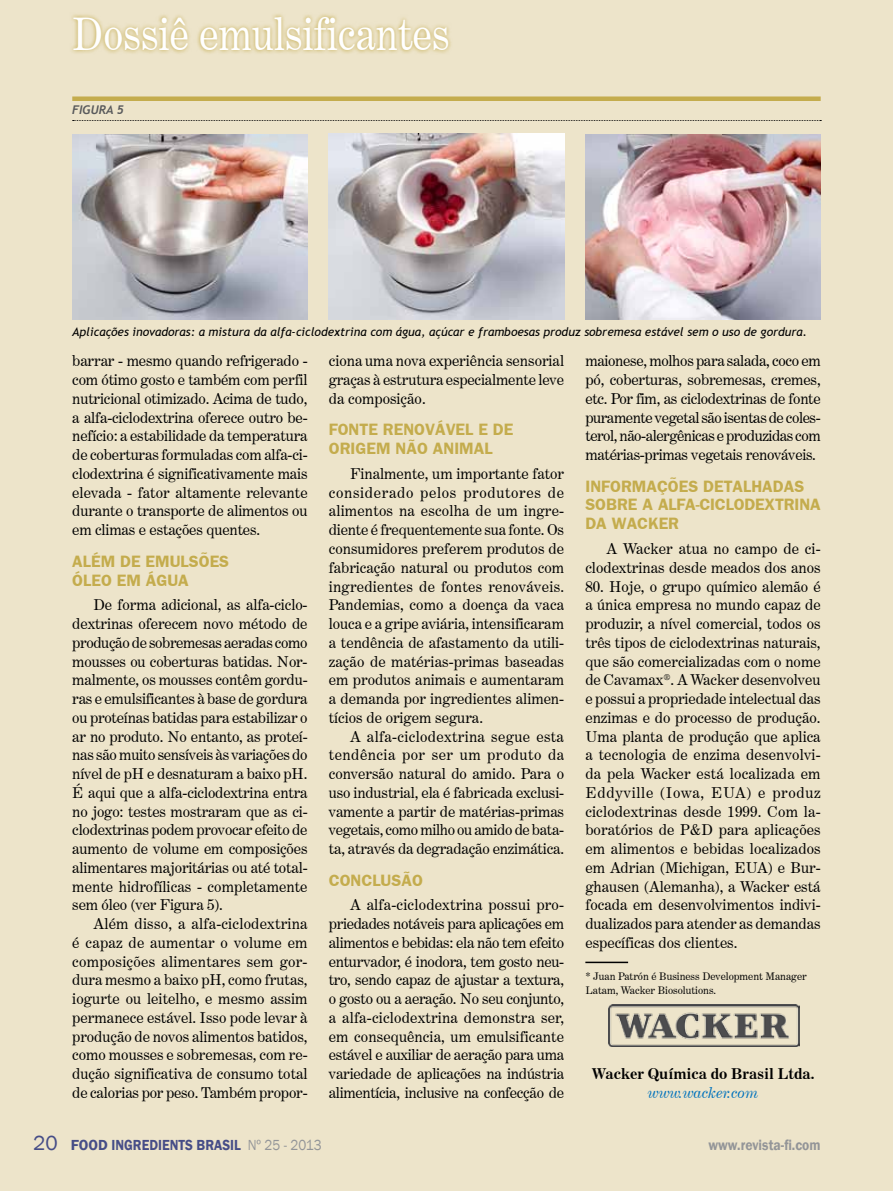
<style>
.page{position:relative;width:893px;height:1191px;background:#ede4ca}
.page>*{position:absolute;margin:0;border:0;box-sizing:border-box;transform-origin:0 0}
.t1{font:45px "Century Expanded BT";color:#fff;scale:.9 1}
.t2{font:700 16.5px/18.8px "Frankfurt Gothic";color:#c4ac4d}
.t3{font:15px/18.8px "Century Expanded BT";letter-spacing:-.01em;color:#000;text-align:justify}
.t4{font:600 15px "Franklin Gothic";color:#464d87}
.t5{font:700 15px "Century Expanded BT";color:#000}
.t6{font:600 15px "Franklin Gothic";color:#939598;scale:.9 1}
.t7{font:italic 15px "Century Expanded BT";color:#0072bc}
.t8{font:italic 12px "Trebuchet MS";color:#000}
.t9{font:italic 700 12px "Trebuchet";color:#58595b}
.t10{font:10.5px/13.5px "Century Expanded BT";color:#000}
.s1{font-weight:400;font-size:21px}
.s2{font-weight:400;color:#939598}
</style>
<div class="page">
<svg style="left:72px;top:14px;width:379px;height:40px"></svg>
<img style="left:608px;top:1004px;width:191px;height:42px">
<hr style="left:585px;top:961px;width:43px;height:2px;background:#000">
<img style="left:329px;top:134px;width:235px;height:185px">
<img style="left:585px;top:134px;width:236px;height:185px">
<img style="left:72px;top:134px;width:236px;height:185px">
<div style="left:72px;top:96px;width:749px;height:5px;background:#c4ac4d"></div>
<svg style="left:73px;top:120px;width:748px;height:1px"></svg>
<h1 class="t1" style="left:72px;top:7px;width:421px">Dossiê emulsificantes</h1>
<p class="t9" style="left:72px;top:102px;width:15px">FIGURA</p>
<p class="t9" style="left:117px;top:102px;width:9px">5</p>
<p class="t8" style="left:72px;top:324px;width:736px">Aplicações inovadoras: a mistura da alfa-ciclodextrina com água, açúcar e framboesas produz sobremesa estável sem o uso de gordura.</p>
<p class="t3" style="left:72px;top:351px;width:237px">barrar - mesmo quando refrigerado - com ótimo gosto e também com perfil nutricional otimizado. Acima de tudo, a alfa-ciclodextrina oferece outro be&shy;nefício: a estabilidade da temperatura de coberturas formuladas com alfa-ci&shy;clodextrina é significativamente mais elevada - fator altamente relevante durante o transporte de alimentos ou em climas e estações quentes.</p>
<p class="t2" style="left:72px;top:551px;width:158px">ALÉM DE EMULSÕES<br>ÓLEO EM ÁGUA</p>
<p class="t3" style="left:72px;top:595px;width:237px;text-indent:21px">De forma adicional, as alfa-ciclo&shy;dextrinas oferecem novo método de produção de sobremesas aeradas como mousses ou coberturas batidas. Nor&shy;malmente, os mousses contêm gordu&shy;ras e emulsificantes à base de gordura ou proteínas batidas para estabilizar o ar no produto. No entanto, as proteí&shy;nas são muito sensíveis às variações do nível de pH e desnaturam a baixo pH.<br>É aqui que a alfa-ciclodextrina entra no jogo: testes mostraram que as ci&shy;clodextrinas podem provocar efeito de aumento de volume em composições alimentares majoritárias ou até total&shy;mente hidrofílicas - completamente sem óleo (ver Figura 5).</p>
<p class="t3" style="left:72px;top:914px;width:237px;text-indent:21px">Além disso, a alfa-ciclodextrina é capaz de aumentar o volume em composições alimentares sem gor&shy;dura mesmo a baixo pH, como frutas, iogurte ou leitelho, e mesmo assim permanece estável. Isso pode levar à produção de novos alimentos batidos, como mousses e sobremesas, com re&shy;dução significativa de consumo total de calorias por peso. Também propor-</p>
<p class="t3" style="left:329px;top:351px;width:237px">ciona uma nova experiência sensorial graças à estrutura especialmente leve da composição.</p>
<p class="t2" style="left:329px;top:420px;width:97px">FONTE RENOVÁV</p>
<p class="t2" style="left:329px;top:420px;width:186px;text-indent:127px">EL E DE<br>ORIGEM NÃO ANIMAL</p>
<p class="t3" style="left:329px;top:464px;width:237px;text-indent:21px">Finalmente, um importante fator considerado pelos produtores de alimentos na escolha de um ingre&shy;diente é frequentemente sua fonte. Os consumidores preferem produtos de fabricação natural ou produtos com ingredientes de fontes renováveis.<br>Pandemias, como a doença da vaca louca e a gripe aviária, intensificaram a tendência de afastamento da utili&shy;zação de matérias-primas baseadas em produtos animais e aumentaram a demanda por ingredientes alimen&shy;tícios de origem segura.</p>
<p class="t3" style="left:329px;top:726px;width:237px;text-indent:21px">A alfa-ciclodextrina segue esta tendência por ser um produto da conversão natural do amido. Para o uso industrial, ela é fabricada exclusi&shy;vamente a partir de matérias-primas vegetais, como milho ou amido de bata&shy;ta, através da degradação enzimática.</p>
<p class="t2" style="left:329px;top:870px;width:94px">CO NCLUSÃO</p>
<p class="t3" style="left:329px;top:895px;width:237px;text-indent:21px">A alfa-ciclodextrina possui pro&shy;priedades notáveis para aplicações em alimentos e bebidas: ela não tem efeito enturvador, é inodora, tem gosto neu&shy;tro, sendo capaz de ajustar a textura, o gosto ou a aeração. No seu conjunto, a alfa-ciclodextrina demonstra ser, em consequência, um emulsificante estável e auxiliar de aeração para uma variedade de aplicações na indústria alimentícia, inclusive na confecção de</p>
<p class="t3" style="left:585px;top:351px;width:237px">maionese, molhos para salada, coco em pó, coberturas, sobremesas, cremes, etc. Por fim, as ciclodextrinas de fonte puramente vegetal são isentas de coles&shy;terol, não-alergênicas e produzidas com matérias-primas vegetais renováveis.</p>
<p class="t2" style="left:585px;top:476px;width:237px">INFORMAÇÕES DETALHADAS<br>SOBRE A ALFA-CICLODEXTRINA<br>DA WACKER</p>
<p class="t3" style="left:585px;top:539px;width:237px;text-align:right">A Wacker atua no campo de ci&shy;clodextrinas desde meados dos anos</p>
<p class="t3" style="left:585px;top:576px;width:237px">80. Hoje, o grupo químico alemão é a única empresa no mundo capaz de produzir, a nível comercial, todos os três tipos de ciclodextrinas naturais, que são comercializadas com o nome de Cavamax<sup>®</sup>. A Wacker desenvolveu e possui a propriedade intelectual das enzimas e do processo de produção.<br>Uma planta de produção que aplica a tecnologia de enzima desenvolvi&shy;da pela Wacker está localizada em Eddyville (Iowa, EUA) e produz ciclodextrinas desde 1999. Com la&shy;boratórios de P&amp;D para aplicações em alimentos e bebidas localizados em Adrian (Michigan, EUA) e Bur&shy;ghausen (Alemanha), a Wacker está focada em desenvolvimentos indivi&shy;dualizados para atender as demandas específicas dos clientes.</p>
<p class="t10" style="left:585px;top:969px;width:223px">* Juan Patrón é Business Development Manager<br>Latam, Wacker Biosolutions.</p>
<p class="t5" style="left:592px;top:1064px;width:224px">Wacker Química do Brasil Ltda.</p>
<p class="t7" style="left:648px;top:1083px;width:112px">www.wacker.com</p>
<p class="t4" style="left:33px;top:1135px;width:290px"><span class="s1">20</span> FOOD INGREDIENTS BRASIL <span class="s2">Nº 25 - 2013</span></p>
<p class="t6" style="left:708px;top:1135px;width:126px">www.revista-fi.com</p>
</div>
